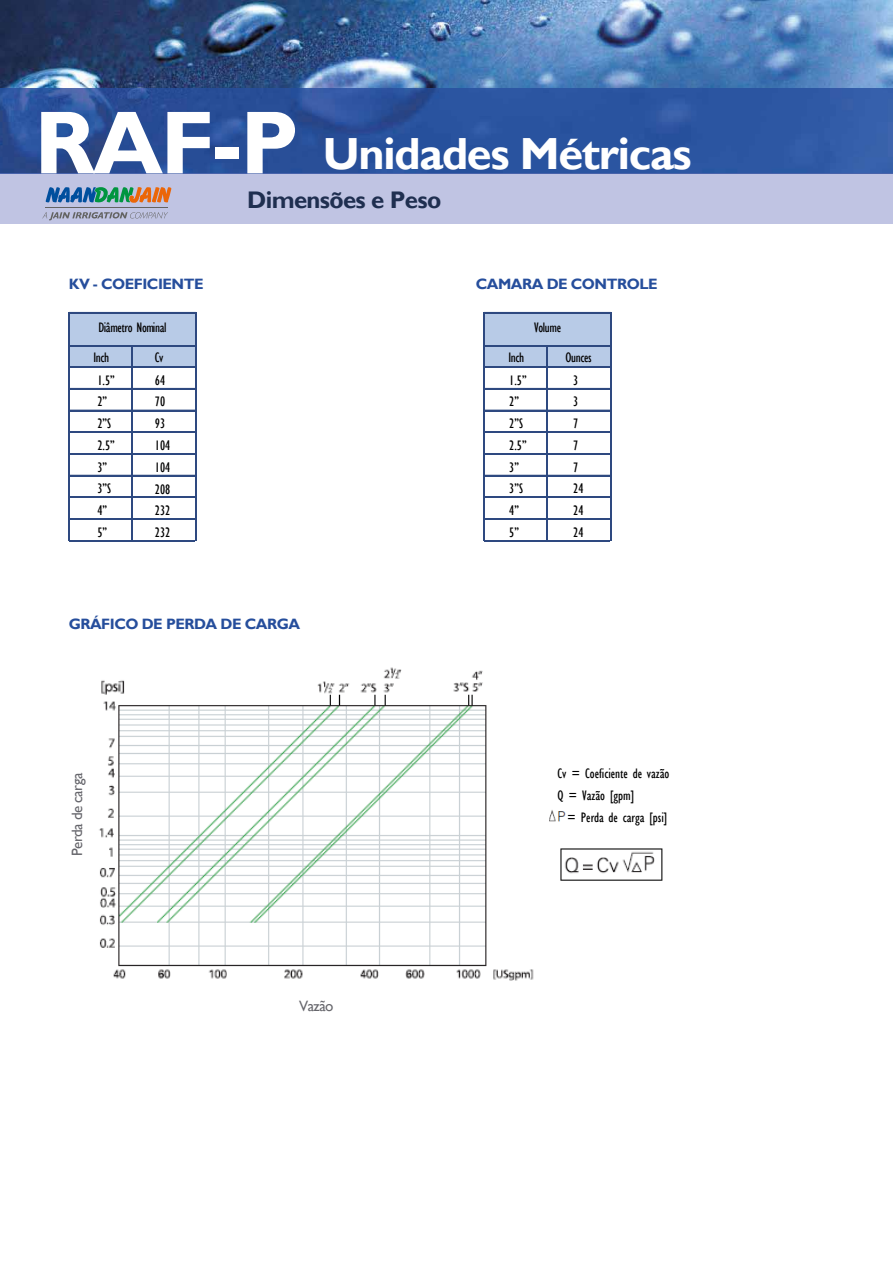
<style>
.page{position:relative;width:893px;height:1263px;background:#fff}
.page>*{position:absolute;margin:0;border:0;box-sizing:border-box;transform-origin:0 0}
.t1{font:700 90px "Gill Sans";color:#fff}
.t2{font:700 45px "Gill Sans";letter-spacing:-.03em;color:#fff}
.t3{font:700 24px "Gill Sans";letter-spacing:-.03em;color:#1f2f50}
.t4{font:700 15px "Gill Sans";letter-spacing:-.035em;color:#264e9c}
.t5{font:15px "Gill Sans";letter-spacing:-.035em;color:#66666c}
.t6{font:condensed 14.1px/21.8px "Gill Sans";color:#010000}
.t7{font:condensed 14.1px/21.9px "Gill Sans";letter-spacing:-.025em;color:#010000;text-align:center}
</style>
<div class="page">
<img style="left:0;top:0;width:893px;height:173px">
<div style="left:0;top:173px;width:893px;height:50px;background:#c0c4e3"></div>
<hr style="left:0;top:173px;width:893px;height:1px;background:#4762aa">
<div style="left:70px;top:313px;width:125px;height:55px;background:#b8cbe7"></div>
<hr style="left:68px;top:312px;width:1px;height:229px;background:#2e4980">
<hr style="left:195px;top:312px;width:1px;height:229px;background:#2e4980">
<hr style="left:132px;top:345px;width:1px;height:196px;background:#2e4980">
<hr style="left:69px;top:312px;width:126px;height:1px;background:#2e4980">
<hr style="left:69px;top:345px;width:127px;height:1px;background:#2e4980">
<hr style="left:69px;top:366px;width:126px;height:1px;background:#2e4980">
<hr style="left:69px;top:367px;width:126px;height:1px;background:#2e4980">
<hr style="left:69px;top:388px;width:126px;height:1px;background:#2e4980">
<hr style="left:69px;top:410px;width:126px;height:1px;background:#2e4980">
<hr style="left:69px;top:432px;width:126px;height:1px;background:#2e4980">
<hr style="left:69px;top:453px;width:126px;height:2px;background:#2e4980">
<hr style="left:69px;top:475px;width:126px;height:1px;background:#2e4980">
<hr style="left:69px;top:497px;width:126px;height:1px;background:#2e4980">
<hr style="left:69px;top:518px;width:126px;height:1px;background:#2e4980">
<hr style="left:69px;top:540px;width:126px;height:1px;background:#2e4980">
<div style="left:485px;top:313px;width:125px;height:55px;background:#b8cbe7"></div>
<hr style="left:483px;top:312px;width:1px;height:229px;background:#2e4980">
<hr style="left:610px;top:312px;width:1px;height:229px;background:#2e4980">
<hr style="left:547px;top:345px;width:1px;height:196px;background:#2e4980">
<hr style="left:484px;top:312px;width:126px;height:1px;background:#2e4980">
<hr style="left:484px;top:345px;width:127px;height:1px;background:#2e4980">
<hr style="left:484px;top:366px;width:126px;height:1px;background:#2e4980">
<hr style="left:484px;top:367px;width:126px;height:1px;background:#2e4980">
<hr style="left:484px;top:388px;width:126px;height:1px;background:#2e4980">
<hr style="left:484px;top:410px;width:126px;height:1px;background:#2e4980">
<hr style="left:484px;top:432px;width:126px;height:1px;background:#2e4980">
<hr style="left:484px;top:453px;width:126px;height:2px;background:#2e4980">
<hr style="left:484px;top:475px;width:126px;height:1px;background:#2e4980">
<hr style="left:484px;top:497px;width:126px;height:1px;background:#2e4980">
<hr style="left:484px;top:518px;width:126px;height:1px;background:#2e4980">
<hr style="left:484px;top:540px;width:126px;height:1px;background:#2e4980">
<img style="left:549px;top:810px;width:16px;height:12px">
<img style="left:560px;top:848px;width:103px;height:33px">
<img style="left:99px;top:667px;width:435px;height:314px">
<svg style="left:42px;top:212px;width:126px;height:8px"></svg>
<svg style="left:46px;top:187px;width:126px;height:16px"></svg>
<hr style="left:46px;top:208px;width:122px;height:1px;background:#636362">
<h1 class="t1" style="left:34px;top:89px;width:266px">RAF-P</h1>
<h3 class="t3" style="left:247px;top:185px;width:195px">Dimensões e Peso</h3>
<h2 class="t2" style="left:323px;top:126px;width:371px">Unidades Métricas</h2>
<p class="t4" style="left:69px;top:275px;width:136px">KV - COEFICIENTE</p>
<p class="t7" style="left:98px;top:316px;width:70px">Diâmetro Nominal</p>
<p class="t6" style="left:93px;top:347px;width:17px">Inch</p>
<p class="t6" style="left:155px;top:347px;width:10px">Cv</p>
<p class="t6" style="left:97px;top:369px;width:19px">1.5”<br>2”<br>2”S<br>2.5”<br>3”<br>3”S<br>4”<br>5”</p>
<p class="t6" style="left:155px;top:369px;width:17px">64<br>70<br>93<br>104<br>104<br>208<br>232<br>232</p>
<p class="t4" style="left:69px;top:615px;width:233px">GRÁFICO DE PERDA DE CARGA</p>
<p class="t5" style="left:68px;top:856px;width:85px;rotate:-90deg">Perda de carga</p>
<p class="t5" style="left:299px;top:998px;width:36px">Vazão</p>
<p class="t4" style="left:476px;top:275px;width:183px">CAMARA DE CONTROLE</p>
<p class="t6" style="left:534px;top:316px;width:29px">Volume</p>
<p class="t6" style="left:508px;top:347px;width:17px">Inch</p>
<p class="t7" style="left:565px;top:346px;width:28px">Ounces<br>3<br>3<br>7<br>7<br>7<br>24<br>24<br>24</p>
<p class="t6" style="left:509px;top:369px;width:19px">1.5”<br>2”<br>2”S<br>2.5”<br>3”<br>3”S<br>4”<br>5”</p>
<p class="t6" style="left:557px;top:763px;width:113px">Cv = Coeficiente de vazão<br>Q = Vazão [gpm]</p>
<p class="t6" style="left:567px;top:806px;width:102px">= Perda de carga [psi]</p>
</div>
